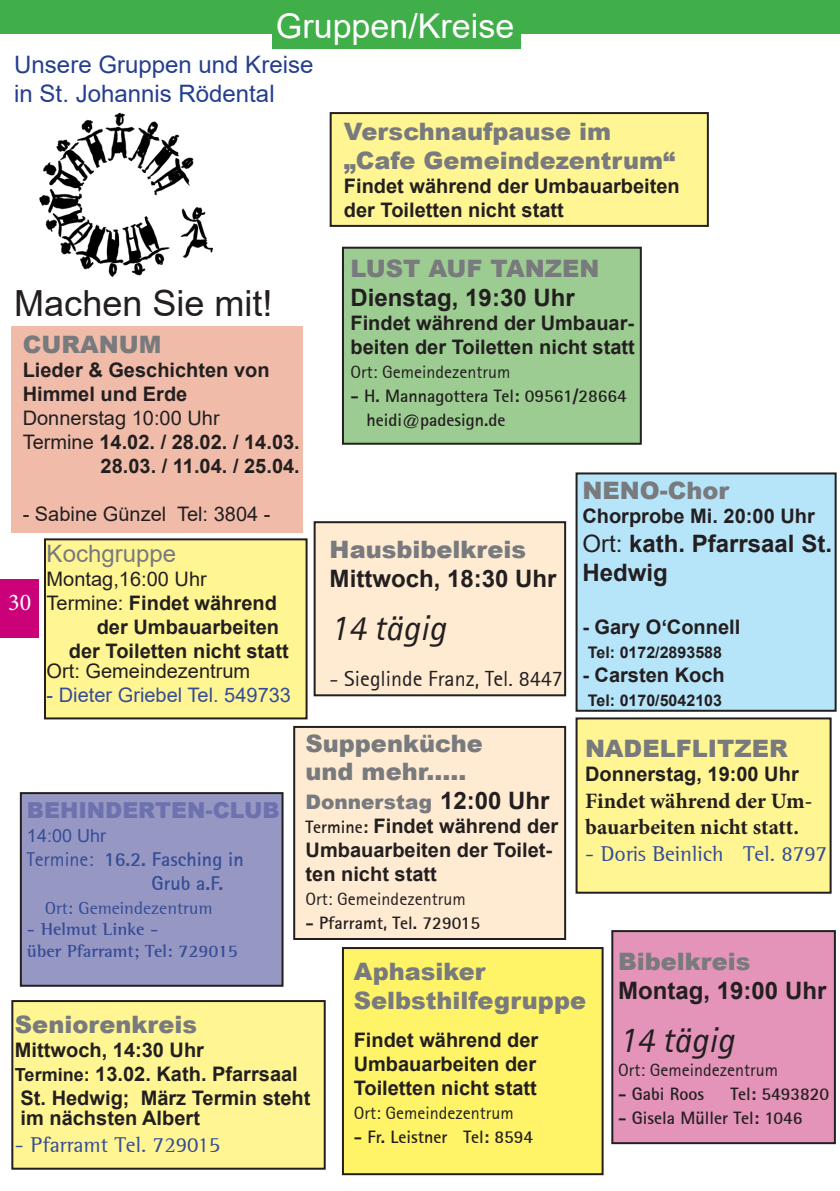
<style>
.page{position:relative;width:840px;height:1191px;background:#fff}
.page>*{position:absolute;margin:0;border:0;box-sizing:border-box;transform-origin:0 0}
.t1{font:36px "Rotis Sans Serif Italic 56";color:#231f20}
.t2{font:36px "Arial";color:#231f20}
.t3{font:34px "Arial";color:#fff}
.t4{font:900 24px/28.8px "Arial";color:#787a7d}
.t5{font:700 24px/28.8px "Arial";color:#231f20}
.t6{font:24px/28.8px "Arial";color:#253f8e}
.t7{font:24px "Arial";color:#787a7d}
.t8{font:24px "Minion Pro";color:#fff}
.t9{font:700 22px/26.4px "Minion Pro";color:#231f20}
.t10{font:22px "Rotis Semi Serif";color:#354d96}
.t11{font:22px "Rotis Sans Serif 55";color:#231f20}
.t12{font:900 22px "Arial";color:#6d71ad}
.t13{font:700 20px/24px "Arial";color:#231f20}
.t14{font:20px "Arial";color:#231f20}
.t15{font:20px/24px "Rotis Sans Serif Bold 65";color:#354d96}
.t16{font:20px "Arial";color:#354d96}
.t17{font:18px/24px "Rotis Sans Serif Bold 65";color:#231f20}
.t18{font:18px "Rotis Sans Serif 55";color:#231f20}
.t19{font:700 18px/21.6px "Rotis Semi Serif";color:#354d96}
.t20{font:18px "Rotis Semi Serif";color:#354d96}
.t21{font:18px "Arial";color:#354d96}
.t22{font:700 16px "Arial";color:#231f20}
.s1{font-weight:400}
.s2{font-weight:900;color:#787a7d}
.s3{font-size:24px}
.s4{font-family:"Rotis Sans Serif Bold 65";font-weight:400;font-size:18px}
.s5{font-family:"Rotis Sans Serif 55"}
.s6{font-size:18px}
</style>
<div class="page">
<div style="left:0;top:579px;width:39px;height:59px;background:#ca0178"></div>
<div style="left:294px;top:727px;width:271px;height:212px;background:#feebd2"></div>
<div style="left:293px;top:726px;width:273px;height:214px;border:2px solid #231f20"></div>
<div style="left:45px;top:539px;width:261px;height:179px;background:#fff693"></div>
<div style="left:44px;top:538px;width:263px;height:181px;border:2px solid #231f20"></div>
<div style="left:612px;top:931px;width:222px;height:212px;background:#e394b8"></div>
<div style="left:611px;top:930px;width:224px;height:214px;border:2px solid #231f20"></div>
<div style="left:314px;top:522px;width:251px;height:173px;background:#feebd2"></div>
<div style="left:313px;top:521px;width:253px;height:175px;border:2px solid #231f20"></div>
<div style="left:0;top:0;width:839px;height:33px;background:#40ae49"></div>
<div style="left:272px;top:0;width:249px;height:49px;background:#40ae49"></div>
<img style="left:40px;top:112px;width:173px;height:164px">
<div style="left:11px;top:326px;width:291px;height:206px;background:#f0bca9"></div>
<div style="left:576px;top:473px;width:259px;height:237px;background:#b6e4f9"></div>
<div style="left:575px;top:472px;width:261px;height:239px;border:2px solid #231f20"></div>
<div style="left:343px;top:248px;width:297px;height:196px;background:#9dcc92"></div>
<div style="left:342px;top:247px;width:299px;height:198px;border:2px solid #231f20"></div>
<div style="left:576px;top:718px;width:254px;height:174px;background:#fff693"></div>
<div style="left:575px;top:717px;width:256px;height:176px;border:2px solid #231f20"></div>
<div style="left:21px;top:793px;width:261px;height:192px;background:#9797c4"></div>
<div style="left:20px;top:792px;width:263px;height:194px;border:2px solid #231f20"></div>
<div style="left:12px;top:1001px;width:312px;height:167px;background:#fff693"></div>
<div style="left:11px;top:1000px;width:314px;height:169px;border:2px solid #231f20"></div>
<div style="left:343px;top:948px;width:259px;height:226px;background:#fff467"></div>
<div style="left:342px;top:947px;width:261px;height:228px;border:2px solid #231f20"></div>
<div style="left:330px;top:113px;width:377px;height:113px;background:#fff693"></div>
<div style="left:329px;top:112px;width:379px;height:115px;border:2px solid #231f20"></div>
<h2 class="t3" style="left:276px;top:2px;width:240px">Gruppen/Kreise</h2>
<p class="t6" style="left:14px;top:50px;width:300px">Unsere Gruppen und Kreise in St. Johannis Rödental</p>
<h1 class="t2" style="left:14px;top:278px;width:260px">Machen Sie mit!</h1>
<p class="t4" style="left:23px;top:329px;width:140px">CURANUM</p>
<p class="t13" style="left:23px;top:358px;width:248px">Lieder &amp; Geschichten von<br>Himmel und Erde</p>
<p class="t14" style="left:23px;top:404px;width:198px">Donnerstag 10:00 Uhr</p>
<p class="t13" style="left:23px;top:430px;width:278px"><span class="s1">Termine</span> 14.02. / 28.02. / 14.03.</p>
<p class="t13" style="left:101px;top:454px;width:200px">28.03. / 11.04. / 25.04.</p>
<p class="t14" style="left:23px;top:500px;width:249px">- Sabine Günzel Tel: 3804 -</p>
<p class="t8" style="left:8px;top:586px;width:25px">30</p>
<p class="t7" style="left:47px;top:537px;width:131px">Kochgruppe</p>
<p class="t14" style="left:47px;top:565px;width:162px">Montag,16:00 Uhr</p>
<p class="t13" style="left:47px;top:591px;width:232px"><span class="s1">Termine:</span> Findet während</p>
<p class="t13" style="left:97px;top:615px;width:184px">der Umbauarbeiten</p>
<p class="t13" style="left:69px;top:639px;width:221px">der Toiletten nicht statt</p>
<p class="t14" style="left:47px;top:657px;width:205px">Ort: Gemeindezentrum</p>
<p class="t16" style="left:47px;top:681px;width:246px">- Dieter Griebel Tel. 549733</p>
<p class="t4" style="left:344px;top:117px;width:332px">Verschnaufpause im „Cafe Gemeindezentrum“</p>
<p class="t13" style="left:344px;top:174px;width:337px">Findet während der Umbauarbeiten der Toiletten nicht statt</p>
<p class="t4" style="left:350px;top:253px;width:250px">LUST AUF TANZEN</p>
<p class="t5" style="left:350px;top:283px;width:226px">Dienstag, 19:30 Uhr</p>
<p class="t13" style="left:350px;top:311px;width:286px">Findet während der Umbauar&shy;beiten der Toiletten nicht statt</p>
<p class="t18" style="left:350px;top:361px;width:161px">Ort: Gemeindezentrum</p>
<p class="t17" style="left:366px;top:383px;width:261px;text-indent:-16px">- H. Mannagottera Tel: 09561/28664 heidi@padesign.de</p>
<p class="t4" style="left:329px;top:534px;width:198px">Hausbibelkreis</p>
<p class="t5" style="left:329px;top:564px;width:228px">Mittwoch, 18:30 Uhr</p>
<h1 class="t1" style="left:329px;top:606px;width:117px">14 tägig</h1>
<p class="t11" style="left:329px;top:665px;width:234px">- Sieglinde Franz, Tel. 8447</p>
<p class="t4" style="left:582px;top:475px;width:148px">NENO-Chor</p>
<p class="t13" style="left:582px;top:504px;width:234px">Chorprobe Mi. 20:00 Uhr</p>
<p class="t5" style="left:582px;top:529px;width:251px"><span class="s1">Ort:</span> kath. Pfarrsaal St.<br>Hedwig</p>
<p class="t13" style="left:582px;top:615px;width:159px">- Gary O‘Connell</p>
<p class="t22" style="left:587px;top:640px;width:136px">Tel: 0172/2893588</p>
<p class="t13" style="left:582px;top:663px;width:144px">- Carsten Koch</p>
<p class="t22" style="left:587px;top:688px;width:136px">Tel: 0170/5042103</p>
<p class="t4" style="left:305px;top:728px;width:178px">Suppenküche und mehr.....</p>
<p class="t13" style="left:305px;top:790px;width:254px"><span class="s2">Donnerstag</span> <span class="s3">12:00 Uhr<br></span><span class="s4">Termine:</span> Findet während der<br>Umbauarbeiten der Toilet&shy;ten nicht statt</p>
<p class="t18" style="left:305px;top:888px;width:161px">Ort: Gemeindezentrum</p>
<p class="t17" style="left:305px;top:911px;width:176px">- Pfarramt, Tel. 729015</p>
<p class="t4" style="left:353px;top:956px;width:234px">Aphasiker<br>Selbsthilfegruppe</p>
<p class="t13" style="left:353px;top:1028px;width:186px;text-align:justify">Findet während der Umbauarbeiten der Toiletten nicht statt</p>
<p class="t18" style="left:353px;top:1102px;width:161px">Ort: Gemeindezentrum</p>
<p class="t17" style="left:353px;top:1125px;width:181px">- Fr. Leistner Tel: 8594</p>
<p class="t4" style="left:585px;top:733px;width:204px">NADELFLITZER</p>
<p class="t13" style="left:585px;top:762px;width:215px">Donnerstag, 19:00 Uhr</p>
<p class="t9" style="left:585px;top:787px;width:228px">Findet während der Um&shy;bauarbeiten nicht statt.</p>
<p class="t10" style="left:585px;top:840px;width:243px">- Doris Beinlich Tel. 8797</p>
<p class="t12" style="left:27px;top:793px;width:254px">BEHINDERTEN-CLUB</p>
<p class="t21" style="left:27px;top:823px;width:81px">14:00 Uhr</p>
<p class="t15" style="left:151px;top:846px;width:94px;text-indent:-124px"><span class="s5">Termine:</span> 16.2. Fasching in<br>Grub a.F.</p>
<p class="t20" style="left:45px;top:897px;width:169px">Ort: Gemeindezentrum</p>
<p class="t19" style="left:27px;top:918px;width:212px">- Helmut Linke -<br>über Pfarramt; Tel: 729015</p>
<p class="t4" style="left:617px;top:946px;width:134px">Bibelkreis</p>
<p class="t5" style="left:617px;top:976px;width:210px">Montag, 19:00 Uhr</p>
<h1 class="t1" style="left:617px;top:1018px;width:117px">14 tägig</h1>
<p class="t18" style="left:617px;top:1058px;width:161px">Ort: Gemeindezentrum</p>
<p class="t17" style="left:617px;top:1081px;width:87px">- Gabi Roos</p>
<p class="t17" style="left:730px;top:1081px;width:100px">Tel: 5493820</p>
<p class="t17" style="left:617px;top:1105px;width:186px">- Gisela Müller Tel: 1046</p>
<p class="t4" style="left:15px;top:1009px;width:184px">Seniorenkreis</p>
<p class="t13" style="left:15px;top:1038px;width:297px">Mittwoch, 14:30 Uhr<br><span class="s6">Termine:</span> 13.02. Kath. Pfarrsaal<br>St. Hedwig; März Termin steht</p>
<p class="t13" style="left:21px;top:1106px;width:181px">im nächsten Albert</p>
<p class="t10" style="left:15px;top:1131px;width:207px">- Pfarramt Tel. 729015</p>
</div>
